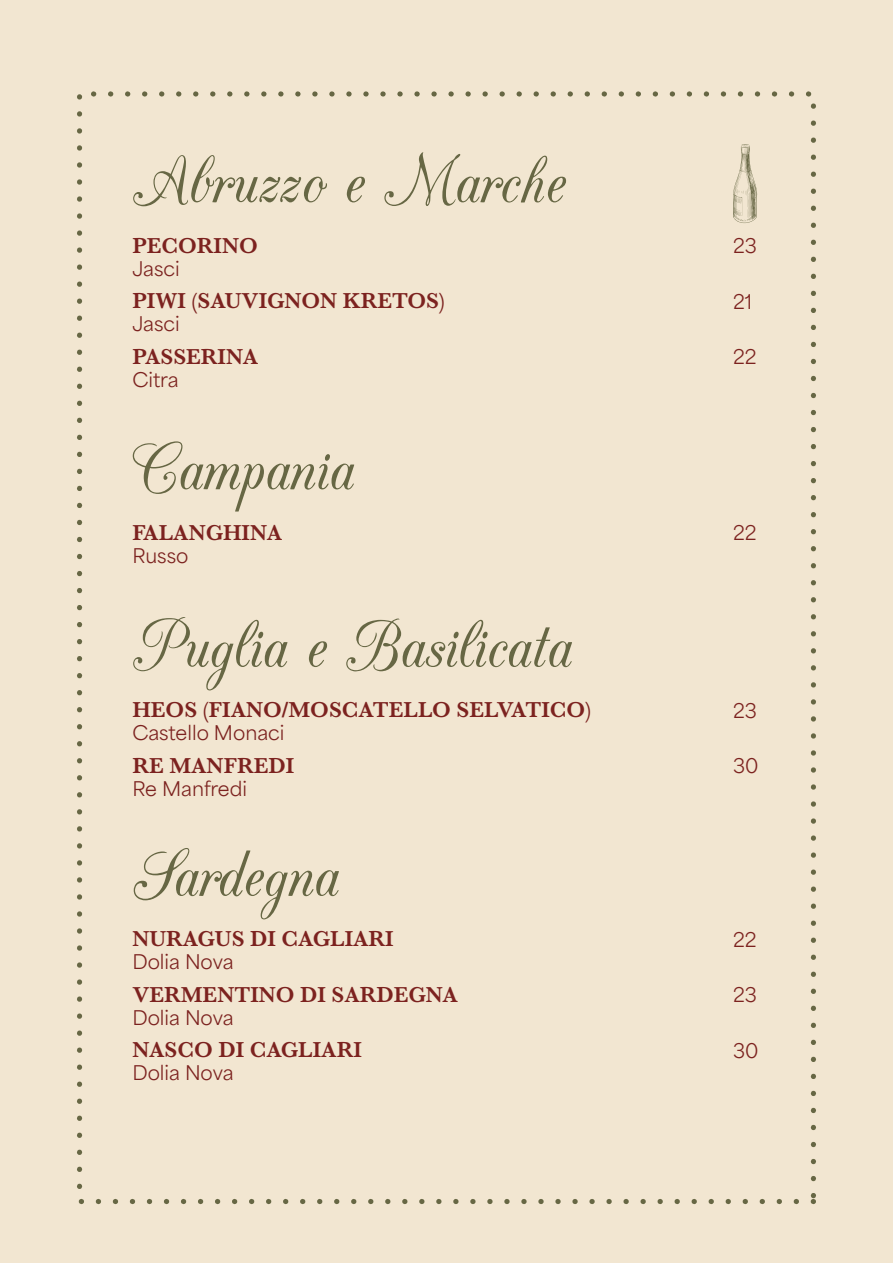
<style>
.page{position:relative;width:893px;height:1263px;background:#f2e6d1}
.page>*{position:absolute;margin:0;border:0;box-sizing:border-box;transform-origin:0 0}
.t1{font:79.8px "CAC Champagne";color:#676744}
.t2{font:600 22.5px "Baskerville";color:#7c221f}
.t3{font:19.05px "Area Normal";color:#7c221f}
</style>
<div class="page">
<svg style="left:733px;top:144px;width:24px;height:79px"></svg>
<div style="left:77px;top:91px;width:739px;height:1113px;border:5px dashed #676744"></div>
<h1 class="t1" style="left:132px;top:141px;width:435px">Abruzzo e Marche</h1>
<p class="t2" style="left:132px;top:230px;width:127px">PECORINO</p>
<p class="t3" style="left:132px;top:252px;width:49px">Jasci</p>
<p class="t2" style="left:236px;top:276px;width:237px">CANNONAU RISERVA</p>
<p class="t2" style="left:132px;top:285px;width:314px">PIWI (SAUVIGNON KRETOS)</p>
<p class="t3" style="left:132px;top:307px;width:49px">Jasci</p>
<p class="t2" style="left:132px;top:341px;width:127px">PASSERINA</p>
<p class="t3" style="left:132px;top:363px;width:48px">Citra</p>
<h1 class="t1" style="left:132px;top:428px;width:223px">Campania</h1>
<p class="t2" style="left:132px;top:517px;width:151px">FALANGHINA</p>
<p class="t3" style="left:132px;top:539px;width:57px">Russo</p>
<h1 class="t1" style="left:132px;top:605px;width:441px">Puglia e Basilicata</h1>
<p class="t2" style="left:132px;top:694px;width:460px">HEOS (FIANO/MOSCATELLO SELVATICO)</p>
<p class="t3" style="left:132px;top:716px;width:154px">Castello Monaci</p>
<p class="t2" style="left:132px;top:750px;width:163px">RE MANFREDI</p>
<p class="t3" style="left:132px;top:772px;width:116px">Re Manfredi</p>
<h1 class="t1" style="left:132px;top:834px;width:208px">Sardegna</h1>
<p class="t2" style="left:132px;top:923px;width:263px">NURAGUS DI CAGLIARI</p>
<p class="t3" style="left:132px;top:945px;width:103px">Dolia Nova</p>
<p class="t2" style="left:132px;top:979px;width:327px">VERMENTINO DI SARDEGNA</p>
<p class="t3" style="left:132px;top:1001px;width:103px">Dolia Nova</p>
<p class="t2" style="left:132px;top:1034px;width:231px">NASCO DI CAGLIARI</p>
<p class="t3" style="left:132px;top:1056px;width:103px">Dolia Nova</p>
<p class="t3" style="left:733px;top:229px;width:25px">23</p>
<p class="t3" style="left:733px;top:285px;width:21px">21</p>
<p class="t3" style="left:733px;top:340px;width:25px">22</p>
<p class="t3" style="left:733px;top:516px;width:25px">22</p>
<p class="t3" style="left:733px;top:694px;width:25px">23</p>
<p class="t3" style="left:733px;top:749px;width:27px">30</p>
<p class="t3" style="left:733px;top:923px;width:25px">22</p>
<p class="t3" style="left:733px;top:978px;width:25px">23</p>
<p class="t3" style="left:733px;top:1034px;width:27px">30</p>
</div>
